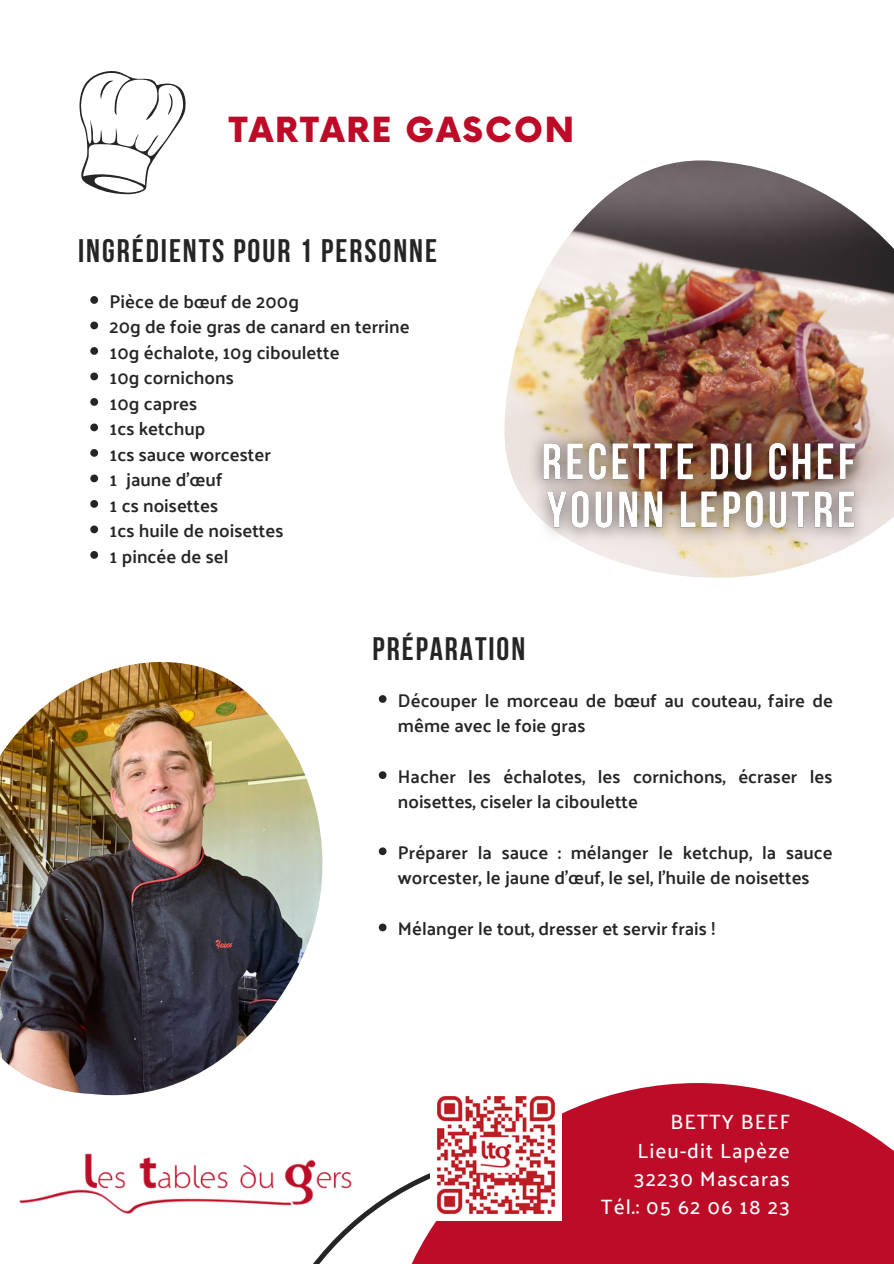
<style>
.page{position:relative;width:894px;height:1264px;background:#fff}
.page>*{position:absolute;margin:0;border:0;box-sizing:border-box;transform-origin:0 0}
.t1{font:900 33.75px "Now";letter-spacing:.06em;color:#bd0c27}
.t2{font:700 32.55px "Bebas Neue";letter-spacing:.06em;color:#252525}
.t3{font:700 32.4px "Bebas Neue";letter-spacing:.06em;color:#252525}
.t4{font:500 20.7px "Palanquin";letter-spacing:.05em;color:#fff}
.t5{font:600 18.45px/25.3px "Palanquin";color:#252525}
</style>
<div class="page">
<img style="left:0;top:662px;width:323px;height:434px">
<svg style="left:79px;top:71px;width:107px;height:124px"></svg>
<svg style="left:313px;top:1200px;width:68px;height:63px"></svg>
<svg style="left:381px;top:1083px;width:512px;height:180px;fill:#bd0c27"></svg>
<img style="left:19px;top:1153px;width:348px;height:65px">
<img style="left:504px;top:160px;width:389px;height:418px">
<img style="left:519px;top:421px;width:361px;height:143px">
<svg style="left:378px;top:695px;width:8px;height:7px"></svg>
<svg style="left:378px;top:771px;width:8px;height:8px"></svg>
<svg style="left:378px;top:847px;width:8px;height:8px"></svg>
<svg style="left:378px;top:923px;width:8px;height:8px"></svg>
<svg style="left:90px;top:296px;width:8px;height:8px"></svg>
<svg style="left:90px;top:321px;width:8px;height:8px"></svg>
<svg style="left:90px;top:347px;width:8px;height:8px"></svg>
<svg style="left:90px;top:372px;width:8px;height:8px"></svg>
<svg style="left:90px;top:398px;width:8px;height:8px"></svg>
<svg style="left:90px;top:423px;width:8px;height:8px"></svg>
<svg style="left:90px;top:449px;width:8px;height:8px"></svg>
<svg style="left:90px;top:474px;width:8px;height:8px"></svg>
<svg style="left:90px;top:500px;width:8px;height:8px"></svg>
<svg style="left:90px;top:525px;width:8px;height:8px"></svg>
<svg style="left:90px;top:551px;width:8px;height:8px"></svg>
<img style="left:430px;top:1089px;width:131px;height:130px">
<p class="t1" style="left:229px;top:111px;width:346px">TARTARE GASCON</p>
<p class="t2" style="left:78px;top:237px;width:360px">INGRÉDIENTS POUR 1 PERSONNE</p>
<p class="t5" style="left:109px;top:289px;width:191px">Pièce de bœuf de 200g</p>
<p class="t5" style="left:109px;top:314px;width:302px">20g de foie gras de canard en terrine</p>
<p class="t5" style="left:109px;top:339px;width:231px">10g échalote, 10g ciboulette</p>
<p class="t5" style="left:109px;top:365px;width:126px">10g cornichons</p>
<p class="t5" style="left:109px;top:390px;width:89px">10g capres</p>
<p class="t5" style="left:109px;top:416px;width:97px">1cs ketchup</p>
<p class="t5" style="left:109px;top:441px;width:163px">1cs sauce worcester</p>
<p class="t5" style="left:109px;top:467px;width:114px">1 jaune d’œuf</p>
<p class="t5" style="left:109px;top:492px;width:110px">1 cs noisettes</p>
<p class="t5" style="left:109px;top:518px;width:175px">1cs huile de noisettes</p>
<p class="t5" style="left:109px;top:543px;width:120px">1 pincée de sel</p>
<p class="t3" style="left:372px;top:635px;width:154px">PRÉPARATION</p>
<p class="t5" style="left:398px;top:687px;width:436px">Découper le morceau de bœuf au couteau, faire de même avec le foie gras</p>
<p class="t5" style="left:398px;top:763px;width:436px">Hacher les échalotes, les cornichons, écraser les noisettes, ciseler la ciboulette</p>
<p class="t5" style="left:398px;top:840px;width:436px">Préparer la sauce : mélanger le ketchup, la sauce worcester, le jaune d’œuf, le sel, l’huile de noisettes</p>
<p class="t5" style="left:398px;top:916px;width:319px">Mélanger le tout, dresser et servir frais !</p>
<p class="t4" style="left:670px;top:1110px;width:121px">BETTY BEEF</p>
<p class="t4" style="left:637px;top:1138px;width:154px">Lieu-dit Lapèze</p>
<p class="t4" style="left:633px;top:1166px;width:157px">32230 Mascaras</p>
<p class="t4" style="left:601px;top:1194px;width:190px">Tél.: 05 62 06 18 23</p>
</div>
